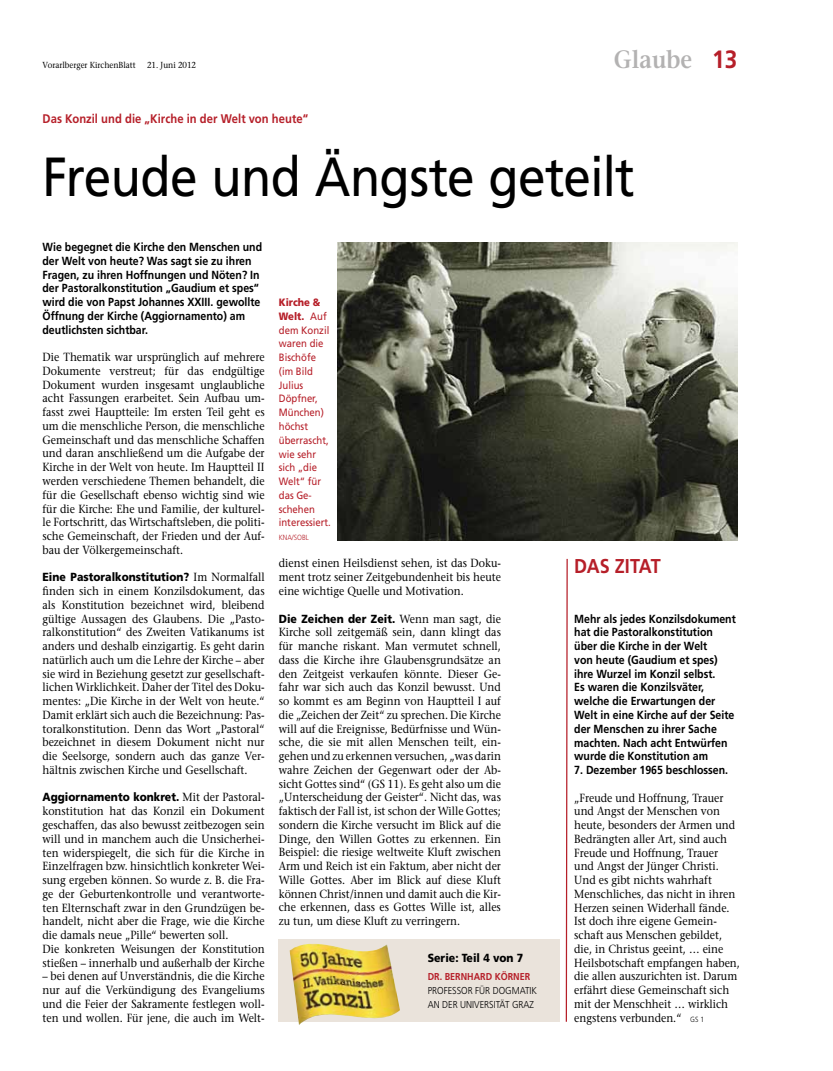
<style>
.page{position:relative;width:833px;height:1071px;background:#fff}
.page>*{position:absolute;margin:0;border:0;box-sizing:border-box;transform-origin:0 0}
.t1{font:55px "Frutiger LT Std";letter-spacing:-.015em;color:#000;scale:.9 1}
.t2{font:600 25px "Stone Serif Std";color:#b3b2b2;scale:.9 1}
.t3{font:700 20px "Frutiger LT Std";letter-spacing:.005em;color:#b61f29;scale:.9 1}
.t4{font:700 12.5px "Frutiger LT Std";letter-spacing:.005em;color:#b61f29;scale:.9 1}
.t5{font:500 11.75px/13.8px "Stone Serif Std";color:#000;text-align:justify;scale:.9 1}
.t6{font:700 11.75px/13.8px "Frutiger LT Std";color:#000;scale:.9 1}
.t7{font:900 11.75px "Frutiger LT Std";color:#000;scale:.9 1}
.t8{font:10.62px/13.8px "Frutiger LT Std";color:#b61f29;scale:.9 1}
.t9{font:300 10px/13.8px "Frutiger LT Std";color:#000;scale:.9 1}
.t10{font:700 10px "Frutiger LT Std";color:#b61f29;scale:.9 1}
.t11{font:500 8.75px "Stone Serif Std";color:#000;scale:.9 1}
.t12{font:300 7.5px "Frutiger LT Std";color:#b61f29;scale:.9 1}
.s1{font-family:"Frutiger LT Std";font-weight:700;color:#b61f29}
.s2{font-family:"Stone Serif Std";font-weight:500}
.s3{font-weight:900}
.s4{font-family:"Frutiger LT Std";font-weight:300;font-size:7.5px}
</style>
<div class="page">
<svg style="left:565px;top:558px;width:3px;height:464px"></svg>
<img style="left:338px;top:242px;width:399px;height:298px">
<div style="left:279px;top:938px;width:281px;height:83px;background:#eae3db"></div>
<img style="left:289px;top:943px;width:111px;height:81px">
<p class="t11" style="left:43px;top:60px;width:105px">Vorarlberger KirchenBlatt</p>
<p class="t11" style="left:147px;top:60px;width:56px">21. Juni 2012</p>
<h2 class="t2" style="left:614px;top:45px;width:139px">Glaube <span class="s1">13</span></h2>
<p class="t4" style="left:43px;top:112px;width:297px">Das Konzil und die „Kirche in der Welt von heute“</p>
<h1 class="t1" style="left:43px;top:144px;width:659px">Freude und Ängste geteilt</h1>
<p class="t6" style="left:43px;top:240px;width:245px">Wie begegnet die Kirche den Menschen und der Welt von heute? Was sagt sie zu ihren Fragen, zu ihren Hoffnungen und Nöten? In der Pastoralkonstitution „Gaudium et spes“ wird die von Papst Johannes XXIII. gewollte Öffnung der Kirche (Aggiornamento) am deutlichsten sichtbar.</p>
<p class="t5" style="left:43px;top:350px;width:248px">Die Thematik war ursprünglich auf mehrere Dokumente verstreut; für das endgültige Dokument wurden insgesamt unglaubliche acht Fassungen erarbeitet. Sein Aufbau um&shy;fasst zwei Hauptteile: Im ersten Teil geht es um die menschliche Person, die menschliche Gemeinschaft und das menschliche Schaffen und daran anschließend um die Aufgabe der Kirche in der Welt von heute. Im Hauptteil II werden verschiedene Themen behandelt, die für die Gesellschaft ebenso wichtig sind wie für die Kirche: Ehe und Familie, der kulturel&shy;le Fortschritt, das Wirtschaftsleben, die politi&shy;sche Gemeinschaft, der Frieden und der Auf&shy;bau der Völkergemeinschaft.</p>
<p class="t7" style="left:43px;top:570px;width:248px">Eine Pastoralkonstitution? <span class="s2">Im Normalfall</span></p>
<p class="t5" style="left:43px;top:584px;width:248px">finden sich in einem Konzilsdokument, das als Konstitution bezeichnet wird, bleibend gültige Aussagen des Glaubens. Die „Pasto&shy;ralkonstitution“ des Zweiten Vatikanums ist anders und deshalb einzigartig. Es geht darin natürlich auch um die Lehre der Kirche – aber sie wird in Beziehung gesetzt zur gesellschaft&shy;lichen Wirklichkeit. Daher der Titel des Doku&shy;mentes: „Die Kirche in der Welt von heute.“ Damit erklärt sich auch die Bezeichnung: Pas&shy;toralkonstitution. Denn das Wort „Pastoral“ bezeichnet in diesem Dokument nicht nur die Seelsorge, sondern auch das ganze Ver&shy;hältnis zwischen Kirche und Gesellschaft.</p>
<p class="t7" style="left:43px;top:790px;width:248px">Aggiornamento konkret. <span class="s2">Mit der Pastoral-</span></p>
<p class="t5" style="left:43px;top:804px;width:248px;text-align:left">konstitution hat das Konzil ein Dokument geschaffen, das also bewusst zeitbezogen sein will und in manchem auch die Unsicherhei&shy;ten widerspiegelt, die sich für die Kirche in Einzelfragen bzw. hinsichtlich konkreter Wei&shy;sung ergeben können. So wurde z. B. die Fra&shy;ge der Geburtenkontrolle und verantworte&shy;ten Elternschaft zwar in den Grundzügen be&shy;handelt, nicht aber die Frage, wie die Kirche die damals neue „Pille“ bewerten soll.<br>Die konkreten Weisungen der Konstitution stießen – innerhalb und außerhalb der Kirche</p>
<p class="t5" style="left:43px;top:969px;width:248px">– bei denen auf Unverständnis, die die Kirche nur auf die Verkündigung des Evangeliums und die Feier der Sakramente festlegen woll&shy;ten und wollen. Für jene, die auch im Welt-</p>
<p class="t8" style="left:279px;top:295px;width:59px"><span class="s3">Kirche &amp;<br>Welt.</span> Auf dem Konzil waren die<br>Bischöfe (im Bild<br>Julius<br>Döpfner,<br>München) höchst überrascht, wie sehr sich „die<br>Welt“ für das Ge&shy;schehen interessiert.</p>
<p class="t12" style="left:279px;top:533px;width:35px">KNA/SOBL</p>
<h3 class="t3" style="left:574px;top:554px;width:98px">Das Zitat</h3>
<p class="t5" style="left:279px;top:556px;width:248px">dienst einen Heilsdienst sehen, ist das Doku&shy;ment trotz seiner Zeitgebundenheit bis heute eine wichtige Quelle und Motivation.</p>
<p class="t7" style="left:279px;top:611px;width:248px">Die Zeichen der Zeit. <span class="s2">Wenn man sagt, die</span></p>
<p class="t5" style="left:279px;top:625px;width:248px">Kirche soll zeitgemäß sein, dann klingt das für manche riskant. Man vermutet schnell, dass die Kirche ihre Glaubensgrundsätze an den Zeitgeist verkaufen könnte. Dieser Ge&shy;fahr war sich auch das Konzil bewusst. Und so kommt es am Beginn von Hauptteil I auf die „Zeichen der Zeit“ zu sprechen. Die Kirche will auf die Ereignisse, Bedürfnisse und Wün&shy;sche, die sie mit allen Menschen teilt, ein&shy;gehen und zu erkennen versuchen, „was darin wahre Zeichen der Gegenwart oder der Ab&shy;sicht Gottes sind“ (GS 11). Es geht also um die „Unterscheidung der Geister“. Nicht das, was faktisch der Fall ist, ist schon der Wille Gottes; sondern die Kirche versucht im Blick auf die Dinge, den Willen Gottes zu erkennen. Ein Beispiel: die riesige weltweite Kluft zwischen Arm und Reich ist ein Faktum, aber nicht der Wille Gottes. Aber im Blick auf diese Kluft können Christ/innen und damit auch die Kir&shy;che erkennen, dass es Gottes Wille ist, alles zu tun, um diese Kluft zu verringern.</p>
<p class="t6" style="left:574px;top:611px;width:181px">Mehr als jedes Konzilsdokument hat die Pastoralkonstitution über die Kirche in der Welt<br>von heute (Gaudium et spes) ihre Wurzel im Konzil selbst.<br>Es waren die Konzilsväter, welche die Erwartungen der<br>Welt in eine Kirche auf der Seite der Menschen zu ihrer Sache machten. Nach acht Entwürfen wurde die Konstitution am</p>
<p class="t6" style="left:574px;top:762px;width:173px">7. Dezember 1965 beschlossen.</p>
<p class="t5" style="left:574px;top:790px;width:186px;text-align:left">„Freude und Hoffnung, Trauer und Angst der Menschen von heute, besonders der Armen und<br>Bedrängten aller Art, sind auch<br>Freude und Hoffnung, Trauer und Angst der Jünger Christi.<br>Und es gibt nichts wahrhaft<br>Menschliches, das nicht in ihren<br>Herzen seinen Widerhall fände.<br>Ist doch ihre eigene Gemein&shy;schaft aus Menschen gebildet, die, in Christus geeint, … eine<br>Heilsbotschaft empfangen haben, die allen auszurichten ist. Darum erfährt diese Gemeinschaft sich mit der Menschheit … wirklich engstens verbunden.“ <span class="s4">GS 1</span></p>
<p class="t7" style="left:428px;top:950px;width:108px">Serie: Teil 4 von 7</p>
<p class="t10" style="left:428px;top:970px;width:45px">Dr. Bernha</p>
<p class="t10" style="left:480px;top:970px;width:57px">rd Körner</p>
<p class="t9" style="left:428px;top:983px;width:122px">PROFESSOR FÜR DOG MATIK<br>AN DER UNIVERSITÄT GRAZ</p>
</div>
